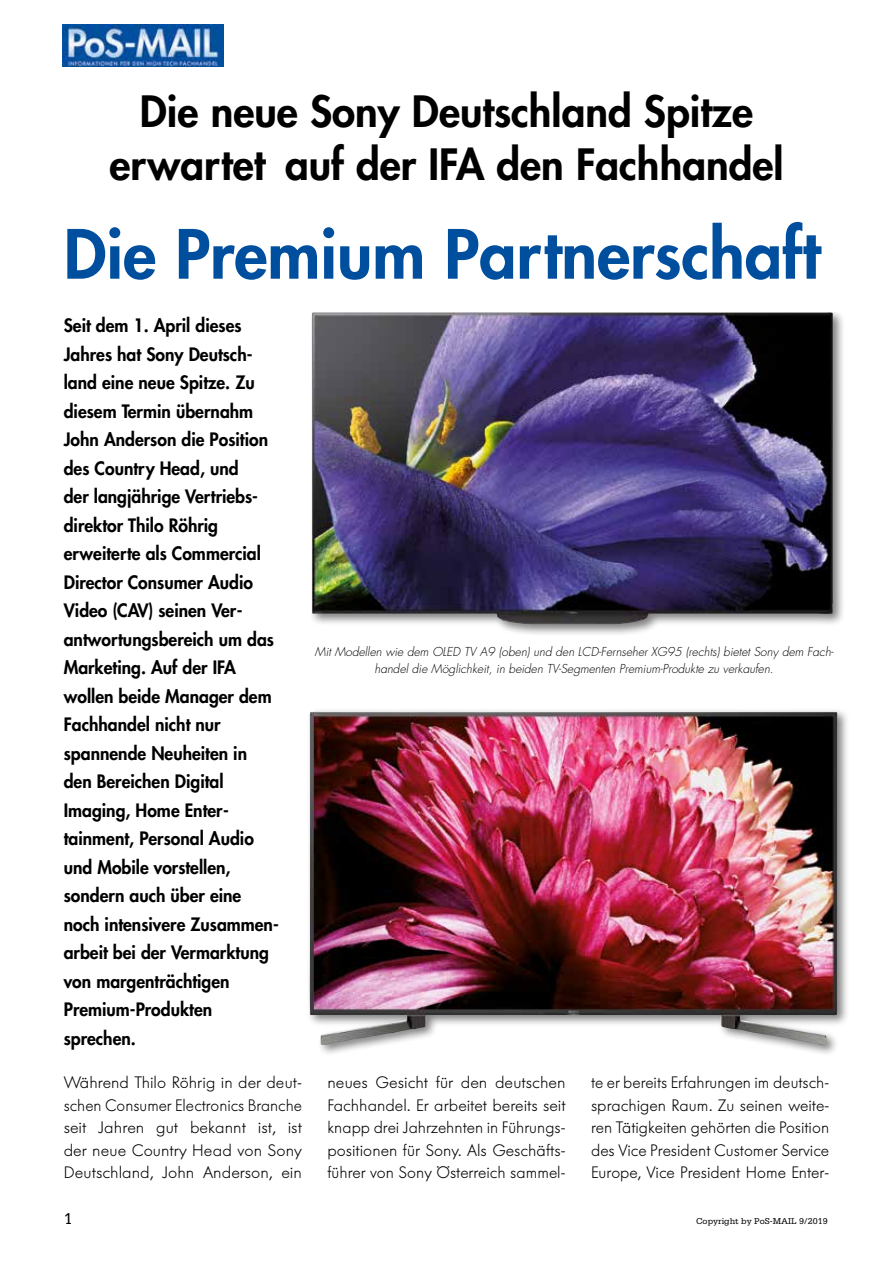
<style>
.page{position:relative;width:893px;height:1263px;background:#fff}
.page>*{position:absolute;margin:0;border:0;box-sizing:border-box;transform-origin:0 0}
.t1{font:800 66px "Futura";color:#004f9f}
.t2{font:800 42px/52.5px "Futura";color:#000;text-align:center}
.t3{font:800 18px/28.5px "Futura";color:#000}
.t4{font:300 16.5px/22.5px "Futura BQ";color:#000;text-align:justify}
.t5{font:16.5px "Serifa";color:#000}
.t6{font:italic 300 12px/16.5px "Futura";color:#000;text-align:center}
.t7{font:9px "Serifa";color:#000}
</style>
<div class="page">
<img style="left:63px;top:25px;width:160px;height:42px">
<div style="left:305px;top:707px;width:544px;height:349px;background:#000;opacity:.5"></div>
<img style="left:309px;top:711px;width:528px;height:334px">
<div style="left:312px;top:312px;width:533px;height:325px;background:#000;opacity:.5"></div>
<img style="left:312px;top:312px;width:521px;height:312px">
<h2 class="t2" style="left:109px;top:85px;width:676px">Die neue Sony Deutschland Spitze erwartet auf der IFA den Fachhandel</h2>
<h1 class="t1" style="left:64px;top:210px;width:758px">Die Premium Partnerschaft</h1>
<p class="t3" style="left:64px;top:311px;width:217px">Seit dem 1. April dieses<br>Jahres hat Sony Deutsch&shy;land eine neue Spitze. Zu diesem Termin übernahm<br>John Anderson die Position des Country Head, und<br>der langjährige Vertriebs&shy;direktor Thilo Röhrig erweiterte als Commercial<br>Director Consumer Audio<br>Video (CAV) seinen Ver&shy;antwortungsbereich um das<br>Marketing. Auf der IFA wollen beide Manager dem<br>Fachhandel nicht nur spannende Neuheiten in den Bereichen Digital<br>Imaging, Home Enter&shy;tainment, Personal Audio und Mobile vorstellen, sondern auch über eine noch intensivere Zusammen&shy;arbeit bei der Vermarktung von margenträchtigen<br>Premium-Produkten sprechen.</p>
<p class="t6" style="left:315px;top:644px;width:520px">Mit Modellen wie dem OLED TV A9 (oben) und den LCD-Fernseher XG95 (rechts) bietet Sony dem Fach&shy;handel die Möglichkeit, in beiden TV-Segmenten Premium-Produkte zu verkaufen.</p>
<p class="t4" style="left:64px;top:1071px;width:240px">Während Thilo Röhrig in der deut&shy;schen Consumer Electronics Branche seit Jahren gut bekannt ist, ist der neue Country Head von Sony Deutschland, John Anderson, ein</p>
<p class="t4" style="left:327px;top:1071px;width:240px">neues Gesicht für den deutschen Fachhandel. Er arbeitet bereits seit knapp drei Jahrzehnten in Führungs&shy;positionen für Sony. Als Geschäfts&shy;führer von Sony Österreich sammel-</p>
<p class="t4" style="left:591px;top:1071px;width:240px">te er bereits Erfahrungen im deutsch&shy;sprachigen Raum. Zu seinen weite&shy;ren Tätigkeiten gehörten die Position des Vice President Customer Service Europe, Vice President Home Enter-</p>
<p class="t5" style="left:64px;top:1210px;width:11px">1</p>
<p class="t7" style="left:696px;top:1216px;width:133px">Copyright by PoS-MAIL 9/2019</p>
</div>
